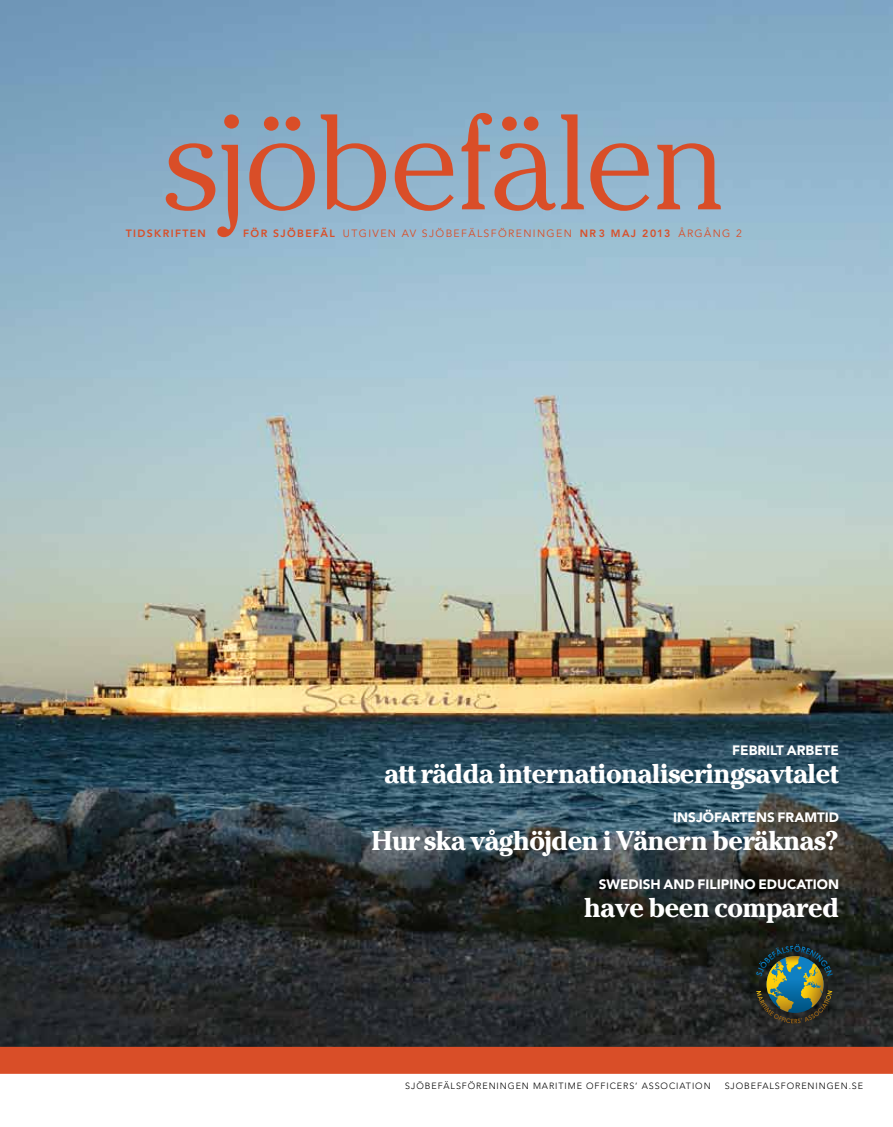
<style>
.page{position:relative;width:893px;height:1127px;background:#fff}
.page>*{position:absolute;margin:0;border:0;box-sizing:border-box;transform-origin:0 0}
.t1{font:300 135px "Cheltenham";letter-spacing:-.03em;color:#d94e28}
.t2{font:700 27px "Cheltenham";letter-spacing:-.015em;color:#fff}
.t3{font:900 13.5px "Avenir";color:#fff}
.t4{font:10.5px "Avenir";letter-spacing:.13em;color:#d94e28}
.t5{font:800 10.5px "Avenir";letter-spacing:.13em;color:#d94e28}
.t6{font:300 9px "Avenir";letter-spacing:.1em;color:#000}
.s1{font-weight:800}
</style>
<div class="page">
<img style="left:0;top:0;width:893px;height:1047px">
<div style="left:0;top:1047px;width:893px;height:27px;background:#d94e28"></div>
<img style="left:756px;top:944px;width:77px;height:72px">
<h1 class="t1" style="left:166px;top:85px;width:563px">sjöbefälen</h1>
<p class="t5" style="left:126px;top:227px;width:82px">TIDSKRIFTEN</p>
<p class="t4" style="left:243px;top:227px;width:500px"><span class="s1">FÖR SJÖBEFÄL</span> UTGIVEN AV SJÖBEFÄLSFÖRENINGEN <span class="s1">N R 3 MAJ 2013</span> ÅRGÅNG 2</p>
<p class="t3" style="left:732px;top:742px;width:108px">FEBRILT ARBETE</p>
<p class="t2" style="left:384px;top:757px;width:456px">att rädda internationaliseringsavtalet</p>
<p class="t3" style="left:673px;top:809px;width:167px">INSJÖFARTENS FRAMTID</p>
<p class="t2" style="left:371px;top:824px;width:469px">Hur ska våghöjden i Vänern beräknas?</p>
<p class="t3" style="left:599px;top:876px;width:242px">SWEDISH AND FILIPINO EDUCATION</p>
<p class="t2" style="left:584px;top:891px;width:256px">have been compared</p>
<p class="t6" style="left:405px;top:1080px;width:307px">SJÖBEFÄLSFÖRENINGEN MARITIME OFFICERS’ ASSOCIATION</p>
<p class="t6" style="left:725px;top:1080px;width:140px">SJOBEFALSFORENINGEN.SE</p>
</div>
